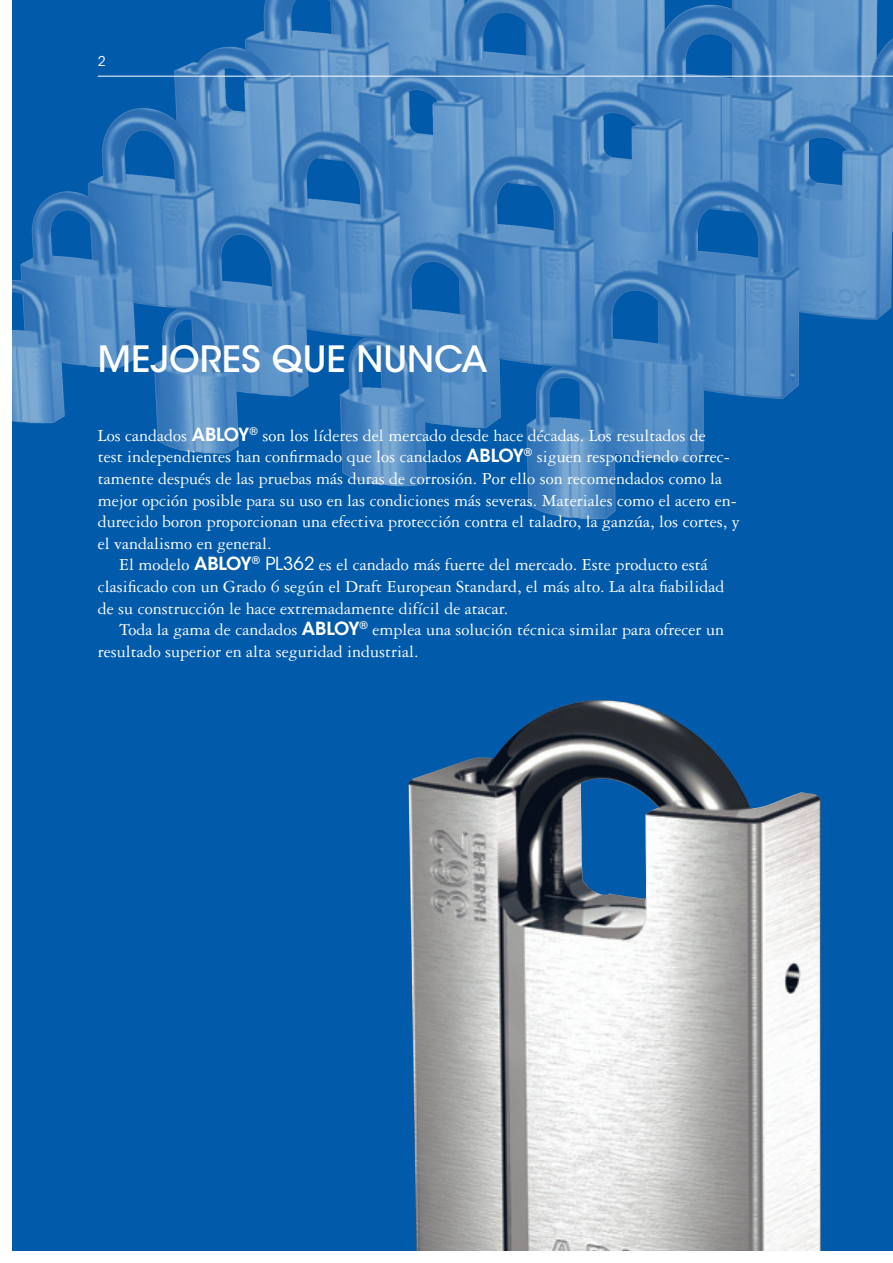
<style>
.page{position:relative;width:893px;height:1263px;background:#fff}
.page>*{position:absolute;margin:0;border:0;box-sizing:border-box;transform-origin:0 0}
.t1{font:500 36px "ITC Avant Garde Std";color:#fff}
.t2{font:18px "Garamond 3 LT Std";color:#fff}
.t3{font:13.5px "ITC Avant Garde Std";color:#fff}
.s1{font-family:"ITC Avant Garde Std";font-weight:600}
.s2{font-family:"ITC Avant Garde Std"}
</style>
<div class="page">
<div style="left:13px;top:0;width:880px;height:1250px;background:#015aaa"></div>
<img style="left:13px;top:0;width:880px;height:520px">
<img style="left:408px;top:700px;width:413px;height:550px">
<hr style="left:98px;top:76px;width:795px;height:1px;background:#fff">
<p class="t3" style="left:98px;top:53px;width:9px">2</p>
<h1 class="t1" style="left:98px;top:337px;width:391px">MEJORES QUE NUNCA</h1>
<p class="t2" style="left:98px;top:425px;width:610px">Los candados <span class="s1">ABLOY</span><sup>®</sup> son los líderes del mercado desde hace décadas. Los resultados de</p>
<p class="t2" style="left:98px;top:447px;width:633px">test independientes han confirmado que los candados <span class="s1">ABLOY</span><sup>®</sup> siguen respondiendo correc-</p>
<p class="t2" style="left:98px;top:469px;width:626px">tamente después de las pruebas más duras de corrosión. Por ello son recomendados como la</p>
<p class="t2" style="left:98px;top:490px;width:640px">mejor opción posible para su uso en las condiciones más severas. Materiales como el acero en-</p>
<p class="t2" style="left:98px;top:512px;width:643px">durecido boron proporcionan una efectiva protección contra el taladro, la ganzúa, los cortes, y</p>
<p class="t2" style="left:98px;top:533px;width:176px">el vandalismo en general.</p>
<p class="t2" style="left:119px;top:555px;width:590px">El modelo <span class="s1">ABLOY</span><sup>®</sup> <span class="s2">PL362</span> es el candado más fuerte del mercado. Este producto está</p>
<p class="t2" style="left:98px;top:577px;width:628px">clasificado con un Grado 6 según el Draft European Standard, el más alto. La alta fiabilidad</p>
<p class="t2" style="left:98px;top:598px;width:412px">de su construcción le hace extremadamente difícil de atacar.</p>
<p class="t2" style="left:119px;top:620px;width:606px">Toda la gama de candados <span class="s1">ABLOY</span><sup>®</sup> emplea una solución técnica similar para ofrecer un</p>
<p class="t2" style="left:98px;top:641px;width:322px">resultado superior en alta seguridad industrial.</p>
</div>
